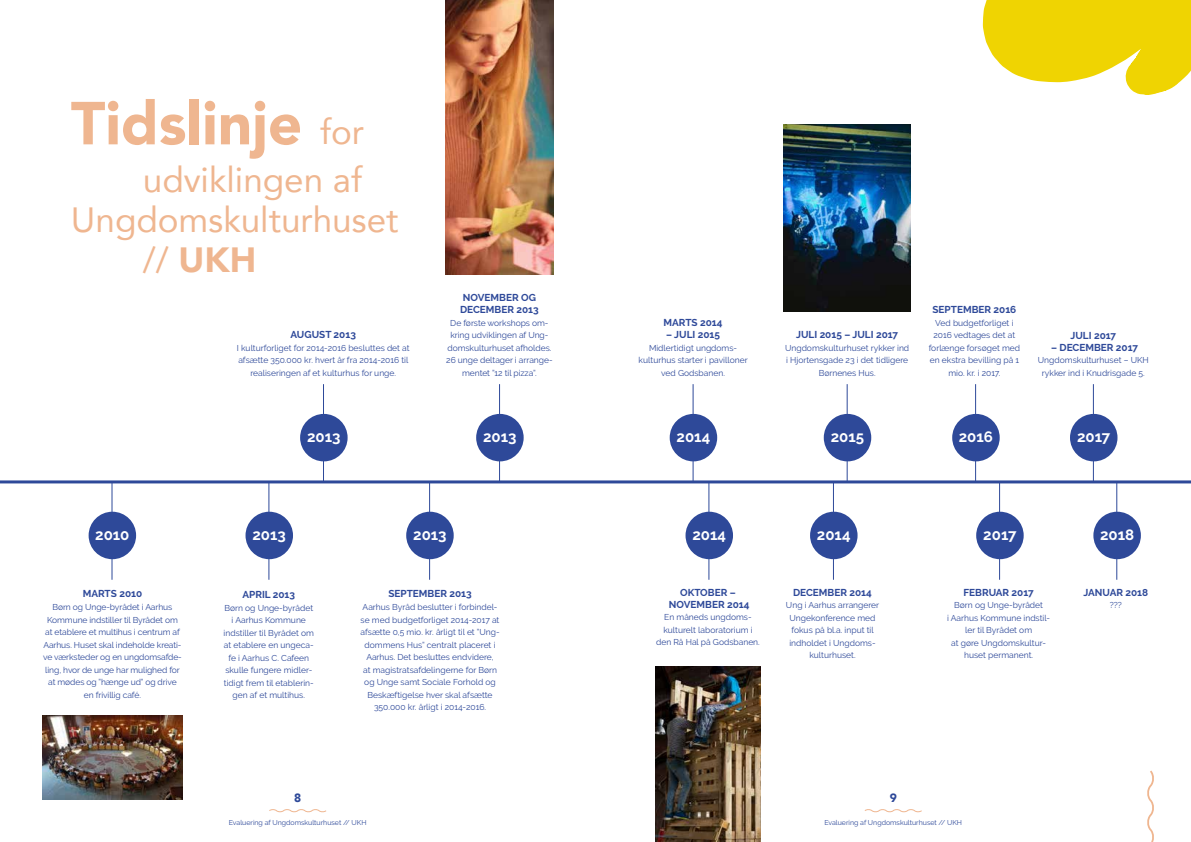
<style>
.page{position:relative;width:1191px;height:842px;background:#fff}
.page>*{position:absolute;margin:0;border:0;box-sizing:border-box;transform-origin:0 0}
.t1{font:900 60px "Avenir";color:#efb690}
.t2{font:35px "Avenir";color:#efb690}
.t3{font:900 35px "Avenir";color:#efb690}
.t4{font:700 15px "Raleway";color:#fff}
.t5{font:900 12px "Avenir";color:#2e4999}
.t6{font:700 10px/12px "Raleway";color:#2e4999;text-align:center}
.t7{font:8.5px/12.5px "Raleway";color:#2e4999;text-align:center}
.t8{font:7px "Raleway";color:#2e4999}
.s1{font-weight:400;font-size:35px}
.s2{font-weight:400}
</style>
<div class="page">
<svg style="left:269px;top:809px;width:57px;height:4px"></svg>
<svg style="left:864px;top:809px;width:58px;height:4px"></svg>
<img style="left:43px;top:715px;width:139px;height:85px">
<hr style="left:112px;top:482px;width:1px;height:98px;background:#2e4999">
<hr style="left:429px;top:482px;width:1px;height:98px;background:#2e4999">
<hr style="left:708px;top:482px;width:1px;height:98px;background:#2e4999">
<hr style="left:999px;top:482px;width:1px;height:98px;background:#2e4999">
<hr style="left:833px;top:482px;width:1px;height:98px;background:#2e4999">
<hr style="left:1116px;top:482px;width:1px;height:98px;background:#2e4999">
<hr style="left:269px;top:482px;width:1px;height:98px;background:#2e4999">
<hr style="left:323px;top:384px;width:1px;height:98px;background:#2e4999">
<hr style="left:499px;top:384px;width:1px;height:98px;background:#2e4999">
<hr style="left:847px;top:384px;width:1px;height:98px;background:#2e4999">
<hr style="left:693px;top:384px;width:1px;height:98px;background:#2e4999">
<hr style="left:1093px;top:384px;width:1px;height:98px;background:#2e4999">
<hr style="left:975px;top:384px;width:1px;height:98px;background:#2e4999">
<svg style="left:1147px;top:770px;width:7px;height:72px"></svg>
<svg style="left:982px;top:0;width:209px;height:95px"></svg>
<hr style="left:0;top:480px;width:1191px;height:3px;background:#2e4999">
<div style="left:89px;top:512px;width:47px;height:47px;background:#2e4999;border-radius:50%"></div>
<div style="left:406px;top:512px;width:48px;height:47px;background:#2e4999;border-radius:50%"></div>
<div style="left:685px;top:512px;width:48px;height:47px;background:#2e4999;border-radius:50%"></div>
<div style="left:976px;top:512px;width:47px;height:47px;background:#2e4999;border-radius:50%"></div>
<div style="left:810px;top:512px;width:47px;height:47px;background:#2e4999;border-radius:50%"></div>
<div style="left:1093px;top:512px;width:47px;height:47px;background:#2e4999;border-radius:50%"></div>
<div style="left:245px;top:512px;width:48px;height:47px;background:#2e4999;border-radius:50%"></div>
<div style="left:300px;top:414px;width:47px;height:47px;background:#2e4999;border-radius:50%"></div>
<div style="left:476px;top:414px;width:47px;height:47px;background:#2e4999;border-radius:50%"></div>
<div style="left:823px;top:414px;width:48px;height:47px;background:#2e4999;border-radius:50%"></div>
<div style="left:669px;top:414px;width:48px;height:47px;background:#2e4999;border-radius:50%"></div>
<div style="left:1070px;top:414px;width:47px;height:47px;background:#2e4999;border-radius:50%"></div>
<div style="left:952px;top:414px;width:47px;height:47px;background:#2e4999;border-radius:50%"></div>
<img style="left:446px;top:0;width:107px;height:275px">
<img style="left:783px;top:125px;width:127px;height:187px">
<img style="left:656px;top:666px;width:104px;height:176px">
<h1 class="t1" style="left:71px;top:72px;width:295px">Tidslinje <span class="s1">for</span></h1>
<h2 class="t2" style="left:143px;top:151px;width:221px">udviklingen af</h2>
<h2 class="t2" style="left:71px;top:191px;width:329px">Ungdomskulturhuset</h2>
<h2 class="t3" style="left:143px;top:229px;width:115px"><span class="s2">//</span> UKH</h2>
<p class="t6" style="left:290px;top:329px;width:67px">AUGUST 2013</p>
<p class="t7" style="left:237px;top:341px;width:174px">I kulturforliget for 2014-2016 besluttes det at afsætte 350.000 kr. hvert år fra 2014-2016 til realiseringen af et kulturhus for unge.</p>
<p class="t6" style="left:460px;top:292px;width:80px;text-align:left">NOVEMBER OG<br>DECEMBER 2013</p>
<p class="t7" style="left:446px;top:316px;width:108px">De første workshops om&shy;kring udviklingen af Ung&shy;domskulturhuset afholdes.<br>26 unge deltager i arrange&shy;mentet ”12 til pizza”.</p>
<p class="t6" style="left:796px;top:329px;width:103px">JULI 2015 – JULI 2017</p>
<p class="t6" style="left:663px;top:317px;width:61px">MARTS 2014</p>
<p class="t6" style="left:666px;top:329px;width:55px">– JULI 2015</p>
<p class="t7" style="left:638px;top:341px;width:111px">Midlertidigt ungdoms&shy;kulturhus starter i pavilloner ved Godsbanen.</p>
<p class="t7" style="left:785px;top:341px;width:126px">Ungdomskulturhuset rykker ind i Hjortensgade 23 i det tidligere<br>Børnenes Hus.</p>
<p class="t6" style="left:932px;top:304px;width:85px">SEPTEMBER 2016</p>
<p class="t7" style="left:928px;top:316px;width:93px">Ved budgetforliget i<br>2016 vedtages det at forlænge forsøget med en ekstra bevilling på 1 mio. kr. i 2017.</p>
<p class="t6" style="left:1070px;top:329px;width:47px">JULI 2017</p>
<p class="t6" style="left:1051px;top:341px;width:88px">– DECEMBER 2017</p>
<p class="t7" style="left:1038px;top:354px;width:112px">Ungdomskulturhuset – UKH rykker ind i Knudrisgade 5.</p>
<h3 class="t4" style="left:307px;top:428px;width:35px">2013</h3>
<h3 class="t4" style="left:483px;top:428px;width:35px">2013</h3>
<h3 class="t4" style="left:676px;top:428px;width:35px">2014</h3>
<h3 class="t4" style="left:830px;top:428px;width:35px">2015</h3>
<h3 class="t4" style="left:958px;top:428px;width:36px">2016</h3>
<h3 class="t4" style="left:1077px;top:428px;width:35px">2017</h3>
<h3 class="t4" style="left:95px;top:526px;width:36px">2010</h3>
<h3 class="t4" style="left:252px;top:526px;width:35px">2013</h3>
<h3 class="t4" style="left:413px;top:526px;width:35px">2013</h3>
<h3 class="t4" style="left:692px;top:526px;width:35px">2014</h3>
<h3 class="t4" style="left:817px;top:526px;width:35px">2014</h3>
<h3 class="t4" style="left:983px;top:526px;width:35px">2017</h3>
<h3 class="t4" style="left:1100px;top:526px;width:36px">2018</h3>
<p class="t6" style="left:83px;top:588px;width:61px">MARTS 2010</p>
<p class="t7" style="left:43px;top:601px;width:140px">Børn og Unge-byrådet i Aarhus<br>Kommune indstiller til Byrådet om at etablere et multihus i centrum af<br>Aarhus. Huset skal indeholde kreati&shy;ve værksteder og en ungdomsafde&shy;ling, hvor de unge har mulighed for at mødes og ”hænge ud” og drive en frivillig café.</p>
<p class="t6" style="left:242px;top:589px;width:54px">APRIL 2013</p>
<p class="t7" style="left:224px;top:601px;width:92px">Børn og Unge-byrådet i Aarhus Kommune indstiller til Byrådet om at etablere en ungeca&shy;fe i Aarhus C. Cafeen skulle fungere midler&shy;tidigt frem til etablerin&shy;gen af et multihus.</p>
<p class="t6" style="left:388px;top:588px;width:85px">SEPTEMBER 2013</p>
<p class="t7" style="left:360px;top:601px;width:141px">Aarhus Byråd beslutter i forbindel&shy;se med budgetforliget 2014-2017 at afsætte 0,5 mio. kr. årligt til et ”Ung&shy;dommens Hus” centralt placeret i Aarhus. Det besluttes endvidere,<br>at magistratsafdelingerne for Børn og Unge samt Sociale Forhold og Beskæftigelse hver skal afsætte 350.000 kr. årligt i 2014-2016.</p>
<p class="t6" style="left:669px;top:586px;width:82px">OKTOBER –<br>NOVEMBER 2014</p>
<p class="t7" style="left:656px;top:611px;width:105px">En måneds ungdoms&shy;kulturelt laboratorium i den Rå Hal på Godsbanen.</p>
<p class="t6" style="left:793px;top:586px;width:80px">DECEMBER 2014</p>
<p class="t7" style="left:786px;top:599px;width:95px">Ung i Aarhus arrangerer<br>Ungekonference med fokus på bl.a. input til indholdet i Ungdoms&shy;kulturhuset.</p>
<p class="t6" style="left:963px;top:586px;width:72px">FEBRUAR 2017</p>
<p class="t7" style="left:947px;top:599px;width:105px">Børn og Unge-byrådet<br>i Aarhus Kommune indstil&shy;ler til Byrådet om<br>at gøre Ungdomskultur&shy;huset permanent.</p>
<h3 class="t5" style="left:294px;top:787px;width:9px">8</h3>
<h3 class="t5" style="left:889px;top:787px;width:9px">9</h3>
<p class="t8" style="left:229px;top:818px;width:139px">Evaluering af Ungdomskulturhuset // UKH</p>
<p class="t8" style="left:824px;top:818px;width:139px">Evaluering af Ungdomskulturhuset // UKH</p>
<p class="t6" style="left:1083px;top:586px;width:66px">JANUAR 2018</p>
<p class="t7" style="left:1109px;top:599px;width:14px">???</p>
</div>
